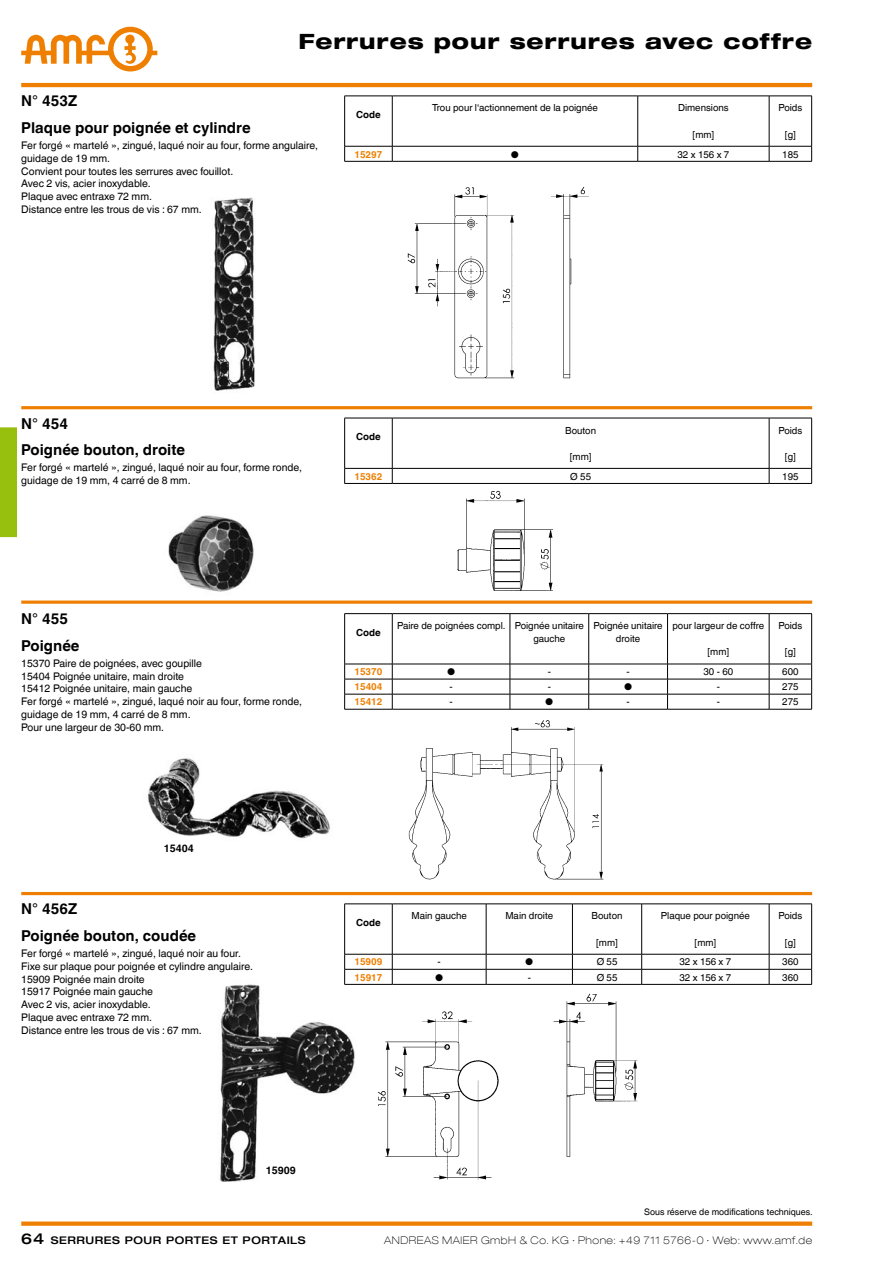
<style>
.page{position:relative;width:893px;height:1263px;background:#fff}
.page>*{position:absolute;margin:0;border:0;box-sizing:border-box;transform-origin:0 0}
.t1{font:800 expanded 21px "Helvetica Neue LT Com";letter-spacing:.045em;color:#000}
.t2{font:700 15px "Helvetica World";color:#000}
.t3{font:10.5px/12.8px "Helvetica World";color:#000}
.t4{font:100 expanded 10.5px "Helvetica Neue LT Com";letter-spacing:.05em;color:#000}
.t5{font:500 expanded 10.5px "Helvetica Neue LT Com";letter-spacing:.05em;color:#000}
.t6{font:700 10.5px "Helvetica World";color:#000}
.t7{font:9.75px/13.2px "Helvetica World";color:#000}
.t8{font:700 9.75px "Helvetica World";color:#ee7f00}
.t9{font:700 9.75px "Helvetica World";color:#000}
.t10{font:9px "Helvetica World";color:#000}
.s1{font-size:15px}
</style>
<div class="page">
<hr style="left:21px;top:83px;width:791px;height:4px;background:#ee7f00">
<svg style="left:21px;top:27px;width:136px;height:44px"></svg>
<div style="left:0;top:427px;width:17px;height:110px;background:#97bf0d"></div>
<div style="left:21px;top:1221px;width:791px;height:5px;background:#ee7f00"></div>
<img style="left:220px;top:984px;width:135px;height:198px">
<img style="left:168px;top:515px;width:86px;height:77px">
<img style="left:148px;top:758px;width:182px;height:81px">
<img style="left:213px;top:197px;width:42px;height:194px">
<hr style="left:21px;top:406px;width:791px;height:3px;background:#ee7f00">
<svg style="left:21px;top:600px;width:791px;height:4px;background:#f19833"></svg>
<hr style="left:21px;top:892px;width:791px;height:3px;background:#ee7f00">
<img style="left:407px;top:186px;width:182px;height:193px">
<img style="left:443px;top:490px;width:126px;height:114px">
<img style="left:408px;top:720px;width:196px;height:160px">
<img style="left:378px;top:993px;width:260px;height:187px">
<svg style="left:344px;top:96px;width:468px;height:65px"></svg>
<hr style="left:344px;top:161px;width:48px;height:1px;background:#000">
<hr style="left:392px;top:161px;width:246px;height:1px;background:#000">
<hr style="left:638px;top:161px;width:131px;height:1px;background:#000">
<hr style="left:769px;top:161px;width:43px;height:1px;background:#000">
<svg style="left:344px;top:418px;width:468px;height:65px"></svg>
<hr style="left:344px;top:483px;width:48px;height:1px;background:#000">
<hr style="left:392px;top:483px;width:377px;height:1px;background:#000">
<hr style="left:769px;top:483px;width:43px;height:1px;background:#000">
<hr style="left:344px;top:613px;width:48px;height:1px;background:#000">
<hr style="left:392px;top:613px;width:118px;height:1px;background:#000">
<hr style="left:510px;top:613px;width:79px;height:1px;background:#000">
<hr style="left:589px;top:613px;width:78px;height:1px;background:#000">
<hr style="left:667px;top:613px;width:102px;height:1px;background:#000">
<hr style="left:769px;top:613px;width:43px;height:1px;background:#000">
<svg style="left:344px;top:614px;width:468px;height:95px"></svg>
<hr style="left:344px;top:709px;width:48px;height:1px;background:#000">
<hr style="left:392px;top:709px;width:118px;height:1px;background:#000">
<hr style="left:510px;top:709px;width:79px;height:1px;background:#000">
<hr style="left:589px;top:709px;width:78px;height:1px;background:#000">
<hr style="left:667px;top:709px;width:102px;height:1px;background:#000">
<hr style="left:769px;top:709px;width:43px;height:1px;background:#000">
<svg style="left:344px;top:904px;width:468px;height:80px"></svg>
<hr style="left:344px;top:984px;width:48px;height:1px;background:#000">
<hr style="left:392px;top:984px;width:94px;height:1px;background:#000">
<hr style="left:486px;top:984px;width:86px;height:1px;background:#000">
<hr style="left:572px;top:984px;width:70px;height:1px;background:#000">
<hr style="left:642px;top:984px;width:127px;height:1px;background:#000">
<hr style="left:769px;top:984px;width:43px;height:1px;background:#000">
<h1 class="t1" style="left:298px;top:28px;width:515px">Ferrures pour serrures avec coffre</h1>
<h2 class="t2" style="left:21px;top:92px;width:58px">N° 453Z</h2>
<h2 class="t2" style="left:21px;top:119px;width:231px">Plaque pour poignée et cylindre</h2>
<p class="t3" style="left:21px;top:139px;width:298px">Fer forgé « martelé », zingué, laqué noir au four, forme angulaire, guidage de 19 mm.<br>Convient pour toutes les serrures avec fouillot.<br>Avec 2 vis, acier inoxydable.<br>Plaque avec entraxe 72 mm.<br>Distance entre les trous de vis : 67 mm.</p>
<p class="t9" style="left:356px;top:109px;width:26px">Code</p>
<p class="t7" style="left:432px;top:101px;width:167px">Trou pour l‘actionnement de la poignée</p>
<p class="t7" style="left:678px;top:101px;width:52px">Dimensions</p>
<p class="t7" style="left:693px;top:128px;width:23px">[mm]</p>
<p class="t7" style="left:778px;top:101px;width:25px">Poids</p>
<p class="t7" style="left:785px;top:128px;width:12px">[g]</p>
<p class="t8" style="left:354px;top:148px;width:30px">15297</p>
<p class="t7" style="left:511px;top:148px;width:10px">●</p>
<p class="t7" style="left:677px;top:148px;width:53px">32 x 156 x 7</p>
<p class="t7" style="left:782px;top:148px;width:18px">185</p>
<h2 class="t2" style="left:21px;top:415px;width:48px">N° 454</h2>
<h2 class="t2" style="left:21px;top:441px;width:165px">Poignée bouton, droite</h2>
<p class="t3" style="left:21px;top:461px;width:282px">Fer forgé « martelé », zingué, laqué noir au four, forme ronde, guidage de 19 mm, 4 carré de 8 mm.</p>
<h2 class="t2" style="left:21px;top:610px;width:48px">N° 455</h2>
<h2 class="t2" style="left:21px;top:637px;width:60px">Poignée</h2>
<p class="t3" style="left:21px;top:657px;width:282px">15370 Paire de poignées, avec goupille<br>15404 Poignée unitaire, main droite<br>15412 Poignée unitaire, main gauche<br>Fer forgé « martelé », zingué, laqué noir au four, forme ronde, guidage de 19 mm, 4 carré de 8 mm.<br>Pour une largeur de 30-60 mm.</p>
<h2 class="t2" style="left:21px;top:900px;width:58px">N° 456Z</h2>
<p class="t6" style="left:164px;top:842px;width:32px">15404</p>
<h2 class="t2" style="left:21px;top:927px;width:176px">Poignée bouton, coudée</h2>
<p class="t3" style="left:21px;top:947px;width:233px">Fer forgé « martelé », zingué, laqué noir au four.<br>Fixe sur plaque pour poignée et cylindre angulaire.<br>15909 Poignée main droite<br>15917 Poignée main gauche<br>Avec 2 vis, acier inoxydable.<br>Plaque avec entraxe 72 mm.<br>Distance entre les trous de vis : 67 mm.</p>
<p class="t6" style="left:266px;top:1164px;width:32px">15909</p>
<p class="t9" style="left:356px;top:431px;width:26px">Code</p>
<p class="t7" style="left:565px;top:424px;width:32px">Bouton</p>
<p class="t7" style="left:570px;top:450px;width:23px">[mm]</p>
<p class="t7" style="left:778px;top:424px;width:25px">Poids</p>
<p class="t7" style="left:785px;top:450px;width:12px">[g]</p>
<p class="t8" style="left:354px;top:471px;width:30px">15362</p>
<p class="t7" style="left:570px;top:470px;width:22px">Ø 55</p>
<p class="t7" style="left:782px;top:470px;width:18px">195</p>
<p class="t9" style="left:356px;top:627px;width:26px">Code</p>
<p class="t7" style="left:533px;top:619px;width:52px;text-indent:-136px">Paire de poignées compl. Poignée unitaire gauche</p>
<p class="t7" style="left:594px;top:619px;width:71px;text-align:center">Poignée unitaire droite</p>
<p class="t7" style="left:672px;top:619px;width:93px">pour largeur de coffre</p>
<p class="t7" style="left:707px;top:645px;width:23px">[mm]</p>
<p class="t7" style="left:778px;top:619px;width:25px">Poids</p>
<p class="t7" style="left:785px;top:645px;width:12px">[g]</p>
<p class="t8" style="left:354px;top:666px;width:30px">15370</p>
<p class="t7" style="left:447px;top:665px;width:10px">●</p>
<p class="t7" style="left:548px;top:665px;width:5px">-</p>
<p class="t7" style="left:626px;top:665px;width:5px">-</p>
<p class="t7" style="left:703px;top:665px;width:31px">30 - 60</p>
<p class="t7" style="left:782px;top:665px;width:18px">600</p>
<p class="t8" style="left:354px;top:681px;width:30px">15404</p>
<p class="t7" style="left:449px;top:680px;width:5px">-</p>
<p class="t7" style="left:548px;top:680px;width:5px">-</p>
<p class="t7" style="left:624px;top:680px;width:10px">●</p>
<p class="t7" style="left:717px;top:680px;width:5px">-</p>
<p class="t7" style="left:782px;top:680px;width:18px">275</p>
<p class="t8" style="left:354px;top:696px;width:30px">15412</p>
<p class="t7" style="left:449px;top:695px;width:5px">-</p>
<p class="t7" style="left:545px;top:695px;width:10px">●</p>
<p class="t7" style="left:626px;top:695px;width:5px">-</p>
<p class="t7" style="left:717px;top:695px;width:5px">-</p>
<p class="t7" style="left:782px;top:695px;width:18px">275</p>
<p class="t9" style="left:356px;top:917px;width:26px">Code</p>
<p class="t7" style="left:411px;top:909px;width:57px">Main gauche</p>
<p class="t7" style="left:505px;top:909px;width:49px">Main droite</p>
<p class="t7" style="left:592px;top:909px;width:32px">Bouton</p>
<p class="t7" style="left:596px;top:936px;width:23px">[mm]</p>
<p class="t7" style="left:661px;top:909px;width:91px">Plaque pour poignée</p>
<p class="t7" style="left:695px;top:936px;width:23px">[mm]</p>
<p class="t7" style="left:778px;top:909px;width:25px">Poids</p>
<p class="t7" style="left:785px;top:936px;width:12px">[g]</p>
<p class="t8" style="left:354px;top:956px;width:30px">15909</p>
<p class="t7" style="left:438px;top:955px;width:5px">-</p>
<p class="t7" style="left:525px;top:955px;width:10px">●</p>
<p class="t7" style="left:597px;top:955px;width:22px">Ø 55</p>
<p class="t7" style="left:679px;top:955px;width:53px">32 x 156 x 7</p>
<p class="t7" style="left:782px;top:955px;width:18px">360</p>
<p class="t8" style="left:354px;top:971px;width:30px">15917</p>
<p class="t7" style="left:435px;top:970px;width:10px">●</p>
<p class="t7" style="left:528px;top:970px;width:5px">-</p>
<p class="t7" style="left:597px;top:970px;width:22px">Ø 55</p>
<p class="t7" style="left:679px;top:970px;width:53px">32 x 156 x 7</p>
<p class="t7" style="left:782px;top:970px;width:18px">360</p>
<p class="t10" style="left:644px;top:1207px;width:170px">Sous réserve de modifications techniques.</p>
<p class="t5" style="left:21px;top:1233px;width:285px"><span class="s1">64</span> SERRURES POUR PORTES ET PORTAILS</p>
<p class="t4" style="left:384px;top:1233px;width:429px">ANDREAS MAIER GmbH &amp; Co. KG ∙ Phone: +49 711 5766-0 ∙ Web: www.amf.de</p>
</div>
